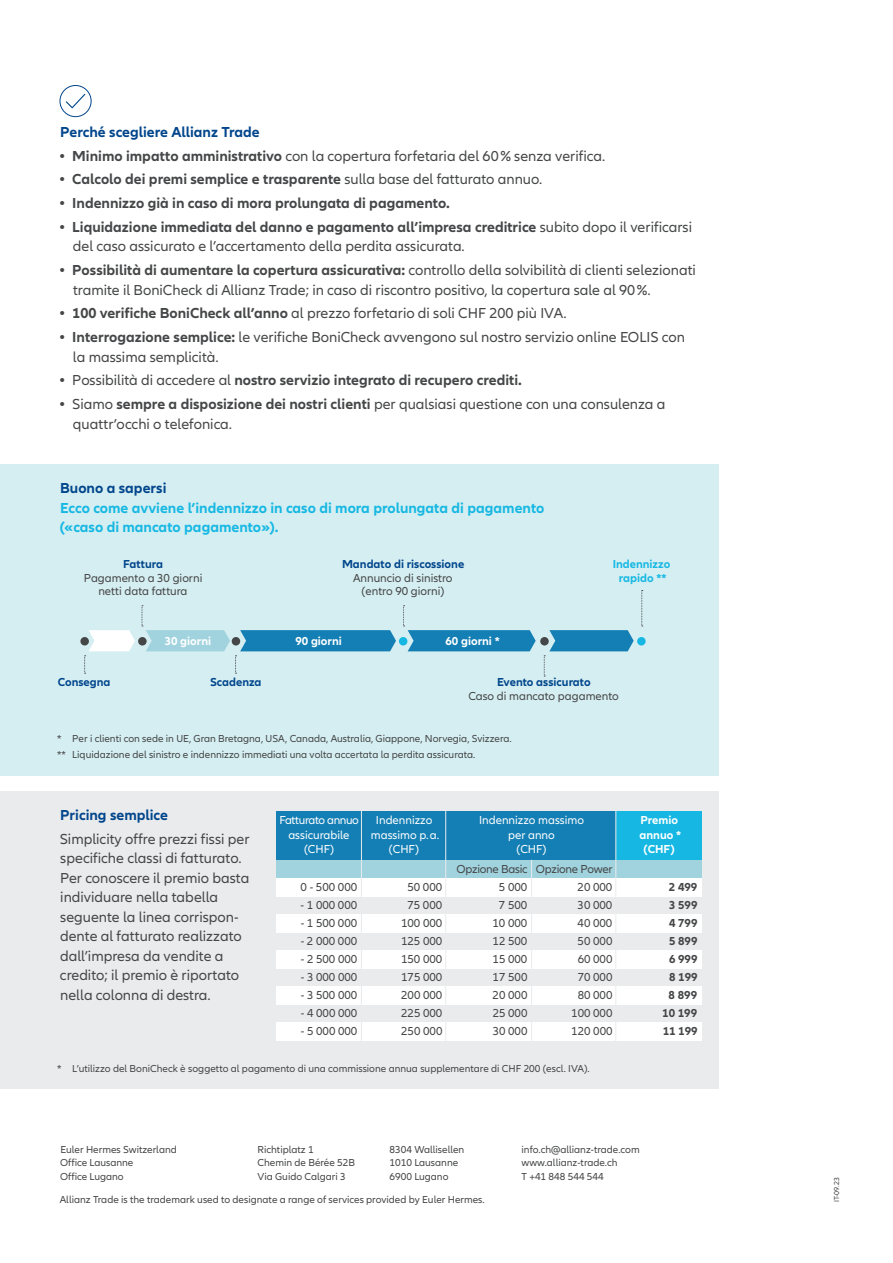
<style>
.page{position:relative;width:893px;height:1263px;background:#fff}
.page>*{position:absolute;margin:0;border:0;box-sizing:border-box;transform-origin:0 0}
.t1{font:15px/19.5px "Allianz Neo";color:#454647}
.t2{font:700 15px "Allianz Neo";color:#454647}
.t3{font:700 15px/19.5px "Allianz Neo";color:#16b8e3}
.t4{font:700 15px "Allianz Neo";color:#01468c}
.t5{font:12px/13.5px "Allianz Neo";color:#454647;text-align:center}
.t6{font:12px/14.4px "Allianz Neo";color:#fff;text-align:center}
.t7{font:700 12px "Allianz Neo";color:#01468c}
.t8{font:700 12px/14.4px "Allianz Neo";color:#fff;text-align:center}
.t9{font:700 12px "Allianz Neo";color:#454647}
.t10{font:12px "Allianz Neo";letter-spacing:-.02em;color:#454647}
.t11{font:700 12px/13.5px "Allianz Neo";color:#16b8e3;text-align:center}
.t12{font:10.5px/16.2px "Allianz Neo";color:#454647}
.t13{font:7.5px "Allianz Neo";color:#454647}
.s1{font-weight:700}
.s2{font-weight:400}
</style>
<div class="page">
<div style="left:0;top:791px;width:719px;height:298px;background:#eaebec"></div>
<div style="left:276px;top:860px;width:426px;height:18px;background:#a1d3df"></div>
<div style="left:276px;top:878px;width:426px;height:18px;background:#fff"></div>
<div style="left:276px;top:914px;width:426px;height:18px;background:#fff"></div>
<div style="left:276px;top:950px;width:426px;height:18px;background:#fff"></div>
<div style="left:276px;top:986px;width:426px;height:18px;background:#fff"></div>
<div style="left:276px;top:1022px;width:426px;height:18px;background:#fff"></div>
<div style="left:276px;top:811px;width:341px;height:49px;background:#147fb5"></div>
<div style="left:617px;top:811px;width:85px;height:49px;background:#16b8e3"></div>
<svg style="left:66px;top:94px;width:19px;height:14px"></svg>
<div style="left:60px;top:85px;width:32px;height:32px;border:1px solid #01468c;border-radius:50%"></div>
<div style="left:0;top:464px;width:719px;height:311px;background:#d5eef1"></div>
<div style="left:637px;top:637px;width:9px;height:8px;background:#16b8e3;border-radius:50%"></div>
<div style="left:80px;top:637px;width:9px;height:8px;background:#454647;border-radius:50%"></div>
<div style="left:138px;top:637px;width:9px;height:8px;background:#454647;border-radius:50%"></div>
<div style="left:399px;top:637px;width:8px;height:8px;background:#16b8e3;border-radius:50%"></div>
<div style="left:540px;top:637px;width:9px;height:8px;background:#454647;border-radius:50%"></div>
<svg style="left:84px;top:630px;width:51px;height:44px"></svg>
<svg style="left:544px;top:630px;width:90px;height:47px"></svg>
<svg style="left:403px;top:605px;width:133px;height:46px"></svg>
<svg style="left:641px;top:590px;width:2px;height:37px"></svg>
<svg style="left:142px;top:605px;width:254px;height:69px"></svg>
<hr style="left:361px;top:808px;width:1px;height:234px;background:#eaebec">
<hr style="left:445px;top:808px;width:1px;height:234px;background:#eaebec">
<hr style="left:615px;top:808px;width:1px;height:234px;background:#eaebec">
<hr style="left:531px;top:860px;width:1px;height:182px;background:#eaebec">
<p class="t4" style="left:60px;top:123px;width:201px">Perché scegliere Allianz Trade</p>
<p class="t1" style="left:59px;top:146px;width:548px"><span class="s1">• Minimo impatto amministrativo</span> con la copertura forfetaria del 60% senza verifica.</p>
<p class="t2" style="left:59px;top:171px;width:485px">• Calcolo dei premi semplice e trasparente <span class="s2">sulla base del fatturato annuo.</span></p>
<p class="t2" style="left:59px;top:194px;width:392px">• Indennizzo già in caso di mora prolungata di pagamento.</p>
<p class="t1" style="left:73px;top:218px;width:621px;text-indent:-14px"><span class="s1">• Liquidazione immediata del danno e pagamento all’impresa creditrice</span> subito dopo il verificarsi del caso assicurato e l’accertamento della perdita assicurata.</p>
<p class="t1" style="left:73px;top:261px;width:624px;text-indent:-14px"><span class="s1">• Possibilità di aumentare la copertura assicurativa:</span> controllo della solvibilità di clienti selezionati tramite il BoniCheck di Allianz Trade; in caso di riscontro positivo, la copertura sale al 90%.</p>
<p class="t1" style="left:59px;top:304px;width:509px"><span class="s1">• 100 verifiche BoniCheck all’anno</span> al prezzo forfetario di soli CHF 200 più IVA.</p>
<p class="t1" style="left:73px;top:328px;width:613px;text-indent:-14px"><span class="s1">• Interrogazione semplice:</span> le verifiche BoniCheck avvengono sul nostro servizio online EOLIS con la massima semplicità.</p>
<p class="t2" style="left:59px;top:372px;width:464px">• <span class="s2">Possibilità di accedere al</span> nostro servizio integrato di recupero crediti.</p>
<p class="t1" style="left:73px;top:395px;width:594px;text-indent:-14px"><span class="s1">•</span> Siamo <span class="s1">sempre a disposizione dei nostri clienti</span> per qualsiasi questione con una consulenza a quattr’occhi o telefonica.</p>
<p class="t4" style="left:60px;top:479px;width:108px">Buono a sapersi</p>
<p class="t3" style="left:60px;top:498px;width:486px">Ecco come avviene l’indennizzo in caso di mora prolungata di pagamento («caso di mancato pagamento»).</p>
<p class="t7" style="left:123px;top:557px;width:41px">Fattura</p>
<p class="t5" style="left:84px;top:571px;width:120px">Pagamento a 30 giorni netti data fattura</p>
<p class="t7" style="left:342px;top:557px;width:124px">Mandato di riscossione</p>
<p class="t5" style="left:353px;top:571px;width:101px">Annuncio di sinistro (entro 90 giorni)</p>
<p class="t8" style="left:165px;top:634px;width:48px">30 giorni</p>
<p class="t8" style="left:295px;top:634px;width:48px">90 giorni</p>
<p class="t8" style="left:446px;top:634px;width:56px">60 giorni *</p>
<p class="t11" style="left:613px;top:558px;width:59px">Indennizzo rapido **</p>
<p class="t7" style="left:58px;top:675px;width:54px">Consegna</p>
<p class="t7" style="left:210px;top:675px;width:53px">Scadenza</p>
<p class="t7" style="left:497px;top:675px;width:95px">Evento assicurato</p>
<p class="t5" style="left:468px;top:689px;width:152px">Caso di mancato pagamento</p>
<p class="t12" style="left:57px;top:730px;width:456px">* Per i clienti con sede in UE, Gran Bretagna, USA, Canada, Australia, Giappone, Norvegia, Svizzera. ** Liquidazione del sinistro e indennizzo immediati una volta accertata la perdita assicurata.</p>
<p class="t4" style="left:60px;top:806px;width:109px">Pricing semplice</p>
<p class="t1" style="left:60px;top:829px;width:191px">Simplicity offre prezzi fissi per specifiche classi di fatturato.<br>Per conoscere il premio basta individuare nella tabella seguente la linea corrispon&shy;dente al fatturato realizzato dall’impresa da vendite a credito; il premio è riportato nella colonna di destra.</p>
<p class="t6" style="left:279px;top:813px;width:81px">Fatturato annuo assicurabile (CHF)</p>
<p class="t6" style="left:371px;top:813px;width:70px">Indennizzo massimo p.a. (CHF)</p>
<p class="t6" style="left:479px;top:813px;width:106px">Indennizzo massimo per anno<br>(CHF)</p>
<p class="t8" style="left:639px;top:813px;width:43px">Premio annuo * (CHF)</p>
<p class="t10" style="left:457px;top:862px;width:157px">Opzione Basic Opzione Power</p>
<p class="t5" style="left:301px;top:881px;width:58px">0 - 500 000</p>
<p class="t5" style="left:407px;top:881px;width:36px">50 000</p>
<p class="t5" style="left:499px;top:881px;width:30px">5 000</p>
<p class="t5" style="left:578px;top:881px;width:36px">20 000</p>
<p class="t9" style="left:669px;top:880px;width:30px">2 499</p>
<p class="t5" style="left:301px;top:899px;width:58px">- 1 000 000</p>
<p class="t5" style="left:407px;top:899px;width:36px">75 000</p>
<p class="t5" style="left:499px;top:899px;width:30px">7 500</p>
<p class="t5" style="left:578px;top:899px;width:36px">30 000</p>
<p class="t9" style="left:669px;top:898px;width:30px">3 599</p>
<p class="t5" style="left:301px;top:917px;width:58px">- 1 500 000</p>
<p class="t5" style="left:401px;top:917px;width:43px">100 000</p>
<p class="t5" style="left:493px;top:917px;width:36px">10 000</p>
<p class="t5" style="left:578px;top:917px;width:36px">40 000</p>
<p class="t9" style="left:669px;top:916px;width:30px">4 799</p>
<p class="t5" style="left:301px;top:935px;width:58px">- 2 000 000</p>
<p class="t5" style="left:401px;top:935px;width:43px">125 000</p>
<p class="t5" style="left:493px;top:935px;width:36px">12 500</p>
<p class="t5" style="left:578px;top:935px;width:36px">50 000</p>
<p class="t9" style="left:669px;top:934px;width:30px">5 899</p>
<p class="t5" style="left:301px;top:953px;width:58px">- 2 500 000</p>
<p class="t5" style="left:401px;top:953px;width:43px">150 000</p>
<p class="t5" style="left:493px;top:953px;width:36px">15 000</p>
<p class="t5" style="left:578px;top:953px;width:36px">60 000</p>
<p class="t9" style="left:669px;top:952px;width:30px">6 999</p>
<p class="t5" style="left:301px;top:971px;width:58px">- 3 000 000</p>
<p class="t5" style="left:401px;top:971px;width:43px">175 000</p>
<p class="t5" style="left:493px;top:971px;width:36px">17 500</p>
<p class="t5" style="left:578px;top:971px;width:36px">70 000</p>
<p class="t9" style="left:669px;top:970px;width:30px">8 199</p>
<p class="t5" style="left:301px;top:989px;width:58px">- 3 500 000</p>
<p class="t5" style="left:401px;top:989px;width:43px">200 000</p>
<p class="t5" style="left:493px;top:989px;width:36px">20 000</p>
<p class="t5" style="left:578px;top:989px;width:36px">80 000</p>
<p class="t9" style="left:669px;top:988px;width:30px">8 899</p>
<p class="t5" style="left:301px;top:1007px;width:58px">- 4 000 000</p>
<p class="t5" style="left:401px;top:1007px;width:43px">225 000</p>
<p class="t5" style="left:493px;top:1007px;width:36px">25 000</p>
<p class="t5" style="left:571px;top:1007px;width:43px">100 000</p>
<p class="t9" style="left:662px;top:1006px;width:36px">10 199</p>
<p class="t5" style="left:301px;top:1025px;width:58px">- 5 000 000</p>
<p class="t5" style="left:401px;top:1025px;width:43px">250 000</p>
<p class="t5" style="left:493px;top:1025px;width:36px">30 000</p>
<p class="t5" style="left:571px;top:1025px;width:43px">120 000</p>
<p class="t9" style="left:663px;top:1024px;width:36px">11 199</p>
<p class="t12" style="left:57px;top:1060px;width:534px">* L’utilizzo del BoniCheck è soggetto al pagamento di una commissione annua supplementare di CHF 200 (escl. IVA).</p>
<p class="t12" style="left:60px;top:1141px;width:118px">Euler Hermes Switzerland</p>
<p class="t12" style="left:258px;top:1141px;width:58px">Richtiplatz 1</p>
<p class="t12" style="left:390px;top:1141px;width:76px">8304 Wallisellen</p>
<p class="t12" style="left:522px;top:1141px;width:120px">info.ch@allianz-trade.com</p>
<p class="t12" style="left:60px;top:1155px;width:75px">Office Lausanne</p>
<p class="t12" style="left:258px;top:1155px;width:99px">Chemin de Bérée 52B</p>
<p class="t12" style="left:390px;top:1155px;width:70px">1010 Lausanne</p>
<p class="t12" style="left:522px;top:1155px;width:97px">www.allianz-trade.ch</p>
<p class="t12" style="left:60px;top:1168px;width:65px">Office Lugano</p>
<p class="t12" style="left:258px;top:1168px;width:90px">Via Guido Calgari 3</p>
<p class="t12" style="left:389px;top:1168px;width:61px">6900 Lugano</p>
<p class="t12" style="left:521px;top:1168px;width:84px">T +41 848 544 544</p>
<p class="t12" style="left:60px;top:1192px;width:426px">Allianz Trade is the trademark used to designate a range of services provided by Euler Hermes.</p>
<p class="t13" style="left:832px;top:1202px;width:27px;rotate:-90deg">IT-09.23</p>
</div>
